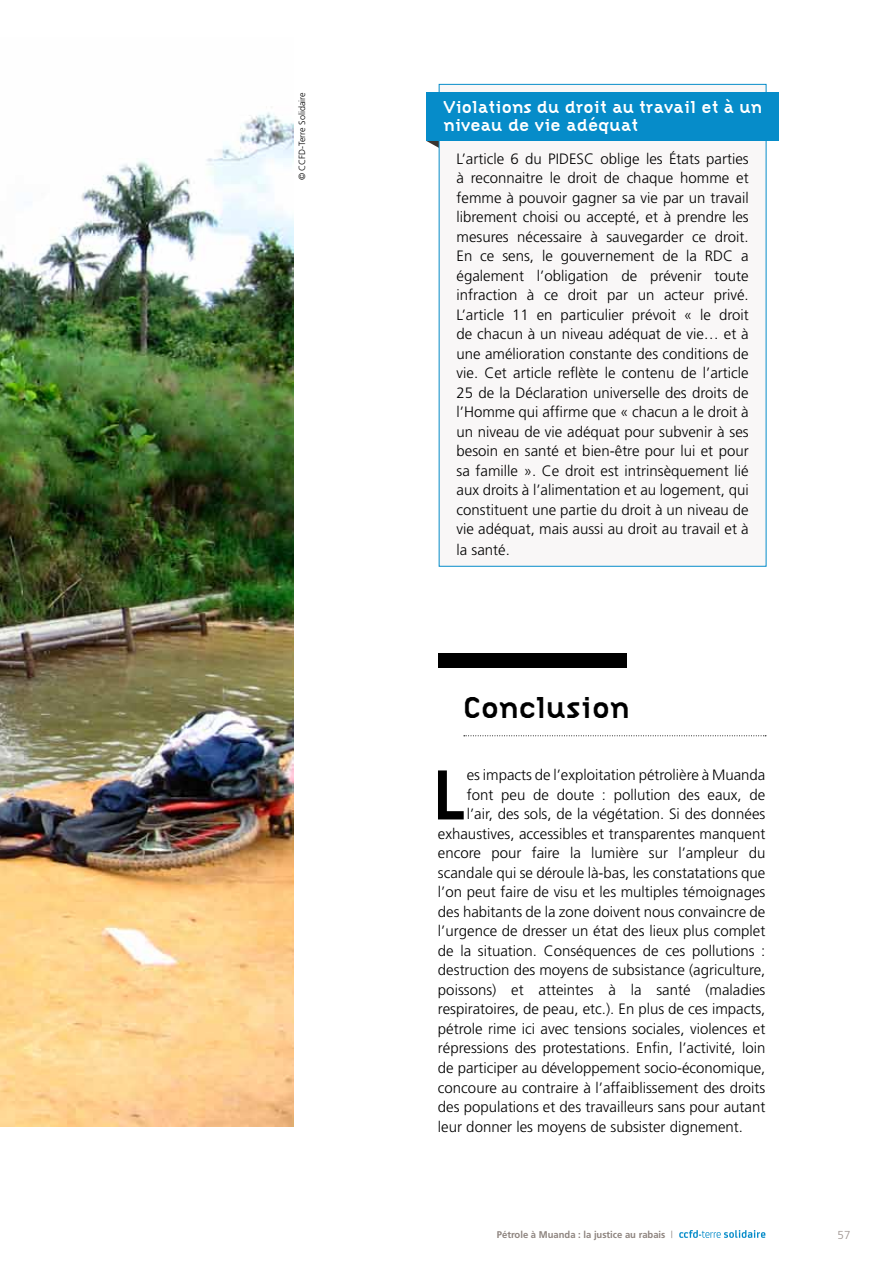
<style>
.page{position:relative;width:893px;height:1263px;background:#fff}
.page>*{position:absolute;margin:0;border:0;box-sizing:border-box;transform-origin:0 0}
.t1{font:700 73.5px "Citizen";color:#000}
.t2{font:700 31.5px "Citizen";color:#000}
.t3{font:700 18px/18px "Citizen";color:#fff}
.t4{font:300 15px/19.5px "Frutiger";color:#000;text-align:justify}
.t5{font:300 11.55px "Frutiger";color:#9b918d}
.t6{font:700 9.75px "Frutiger";color:#8e847f}
.t7{font:300 9px "Frutiger";color:#000}
.s1{font-weight:300}
</style>
<div class="page">
<svg style="left:679px;top:1230px;width:86px;height:8px"></svg>
<svg style="left:426px;top:141px;width:13px;height:7px"></svg>
<div style="left:439px;top:84px;width:327px;height:482px;background:#f9f7f7"></div>
<div style="left:426px;top:92px;width:353px;height:49px;background:#068cc9"></div>
<svg style="left:464px;top:735px;width:302px;height:1px"></svg>
<div style="left:438px;top:653px;width:189px;height:14px;background:#000"></div>
<img style="left:0;top:107px;width:293px;height:1020px">
<p class="t7" style="left:297px;top:180px;width:89px;rotate:-90deg">© CCFD-Terre Solidaire</p>
<p class="t3" style="left:443px;top:98px;width:320px">Violations du droit au travail et à un niveau de vie adéquat</p>
<p class="t4" style="left:456px;top:149px;width:294px">L’article 6 du PIDESC oblige les États parties à reconnaitre le droit de chaque homme et femme à pouvoir gagner sa vie par un travail librement choisi ou accepté, et à prendre les mesures nécessaire à sauvegarder ce droit.<br>En ce sens, le gouvernement de la RDC a également l’obligation de prévenir toute infraction à ce droit par un acteur privé.<br>L’article 11 en particulier prévoit « le droit de chacun à un niveau adéquat de vie… et à une amélioration constante des conditions de vie. Cet article reflète le contenu de l’article 25 de la Déclaration universelle des droits de l’Homme qui affirme que « chacun a le droit à un niveau de vie adéquat pour subvenir à ses besoin en santé et bien-être pour lui et pour sa famille ». Ce droit est intrinsèquement lié aux droits à l’alimentation et au logement, qui constituent une partie du droit à un niveau de vie adéquat, mais aussi au droit au travail et à</p>
<p class="t4" style="left:456px;top:540px;width:55px">la santé.</p>
<h2 class="t2" style="left:463px;top:689px;width:168px">Conclusion</h2>
<h1 class="t1" style="left:432px;top:751px;width:27px">L</h1>
<p class="t4" style="left:467px;top:765px;width:300px">es impacts de l’exploitation pétrolière à Muanda</p>
<p class="t4" style="left:467px;top:785px;width:300px">font peu de doute : pollution des eaux, de</p>
<p class="t4" style="left:467px;top:804px;width:300px">l’air, des sols, de la végétation. Si des données</p>
<p class="t4" style="left:438px;top:824px;width:329px">exhaustives, accessibles et transparentes manquent</p>
<p class="t4" style="left:438px;top:843px;width:329px">encore pour faire la lumière sur l’ampleur du</p>
<p class="t4" style="left:438px;top:863px;width:329px">scandale qui se déroule là-bas, les constatations que</p>
<p class="t4" style="left:438px;top:882px;width:329px">l’on peut faire de visu et les multiples témoignages</p>
<p class="t4" style="left:438px;top:902px;width:329px">des habitants de la zone doivent nous convaincre de</p>
<p class="t4" style="left:438px;top:921px;width:329px">l’urgence de dresser un état des lieux plus complet</p>
<p class="t4" style="left:438px;top:941px;width:329px">de la situation. Conséquences de ces pollutions :</p>
<p class="t4" style="left:438px;top:960px;width:329px">destruction des moyens de subsistance (agriculture,</p>
<p class="t4" style="left:438px;top:980px;width:329px">poissons) et atteintes à la santé (maladies</p>
<p class="t4" style="left:438px;top:999px;width:329px">respiratoires, de peau, etc.). En plus de ces impacts,</p>
<p class="t4" style="left:438px;top:1019px;width:329px">pétrole rime ici avec tensions sociales, violences et</p>
<p class="t4" style="left:438px;top:1038px;width:329px">répressions des protestations. Enfin, l’activité, loin</p>
<p class="t4" style="left:438px;top:1058px;width:329px">de participer au développement socio-économique,</p>
<p class="t4" style="left:438px;top:1077px;width:329px">concoure au contraire à l’affaiblissement des droits</p>
<p class="t4" style="left:438px;top:1097px;width:329px">des populations et des travailleurs sans pour autant</p>
<p class="t4" style="left:438px;top:1116px;width:307px">leur donner les moyens de subsister dignement.</p>
<p class="t6" style="left:497px;top:1229px;width:177px">Pétrole à Muanda : la justice au rabais <span class="s1">|</span></p>
<p class="t5" style="left:838px;top:1228px;width:14px">57</p>
</div>
